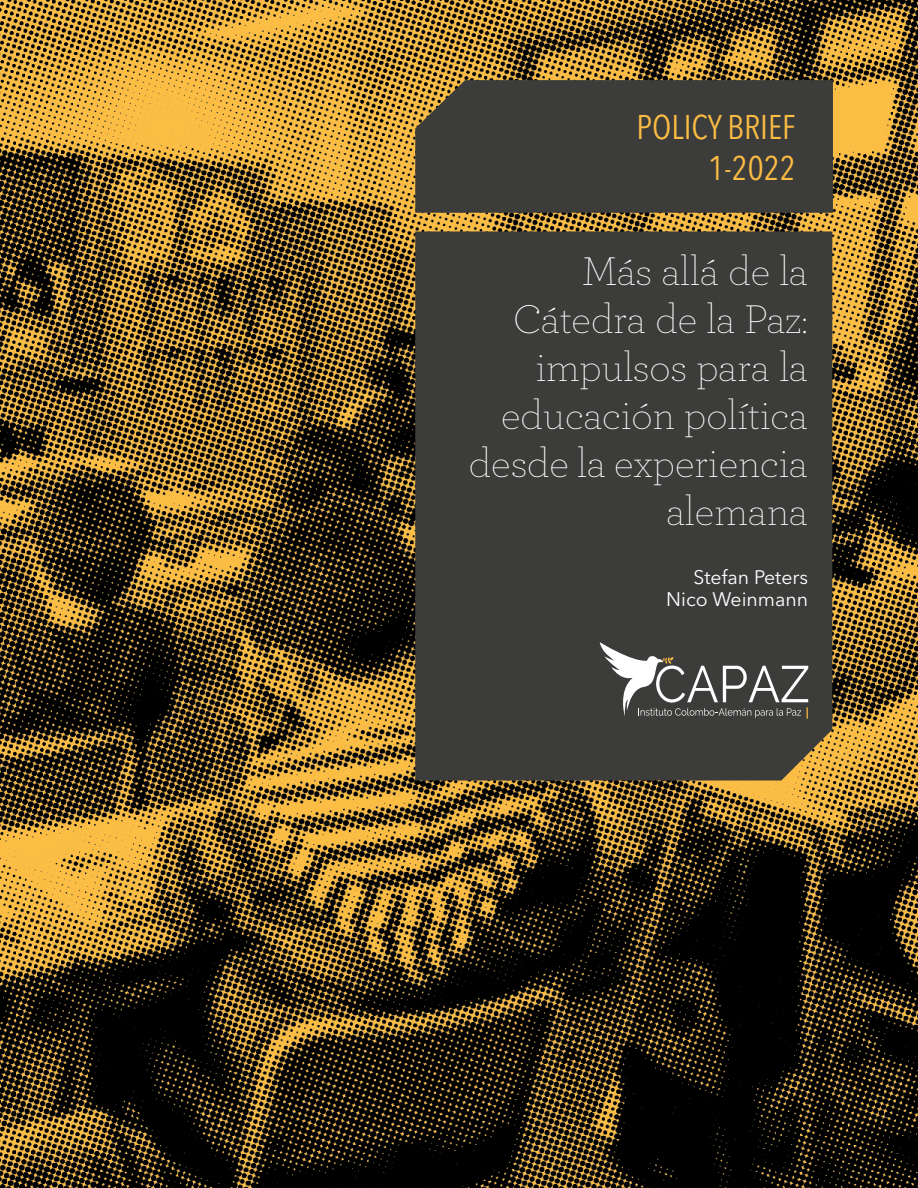
<style>
.page{position:relative;width:918px;height:1188px;background:#fff}
.page>*{position:absolute;margin:0;border:0;box-sizing:border-box;transform-origin:0 0}
.t1{font:200 42px/48px "Archer";color:#fff;text-align:right}
.t2{font:condensed 34.05px/40.8px "Avenir Next LT Pro";color:#fbbc43;text-align:right}
.t3{font:19.5px/22.5px "Avenir Next LT Pro";color:#fff;text-align:right}
</style>
<div class="page">
<img style="left:0;top:0;width:918px;height:1188px">
<div style="left:415px;top:231px;width:417px;height:550px;background:#3c3c3b"></div>
<div style="left:415px;top:80px;width:418px;height:133px;background:#3c3c3b"></div>
<svg style="left:600px;top:642px;width:208px;height:77px;background:#616160"></svg>
<p class="t2" style="left:637px;top:106px;width:161px">POLICY BRIEF<br>1-2022</p>
<p class="t1" style="left:469px;top:246px;width:341px">Más allá de la<br>Cátedra de la Paz: impulsos para la educación política desde la experiencia alemana</p>
<p class="t3" style="left:666px;top:566px;width:143px">Stefan Peters<br>Nico Weinmann</p>
</div>
